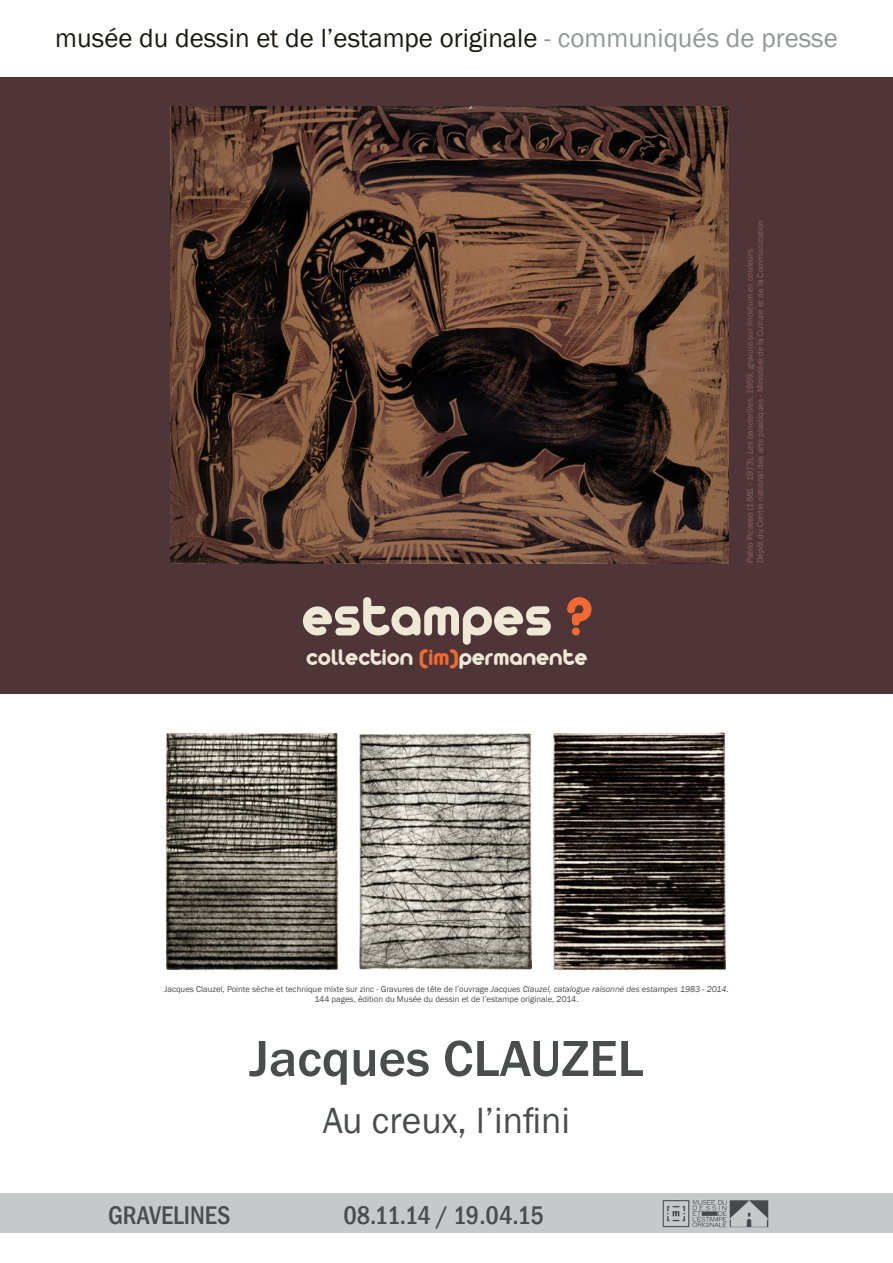
<style>
.page{position:relative;width:893px;height:1263px;background:#fff}
.page>*{position:absolute;margin:0;border:0;box-sizing:border-box;transform-origin:0 0}
.t1{font:60px "Arista 2.0";color:#efe8d6}
.t2{font:500 52.5px "Franklin Gothic";color:#4b4c4d}
.t3{font:37.5px "Franklin Gothic";color:#4b4c4d}
.t4{font:27px "Franklin Gothic";color:#1b1815}
.t5{font:500 condensed 26.25px "Franklin Gothic";letter-spacing:-.025em;color:#4b4c4d}
.t6{font:500 condensed 26.25px "Franklin Gothic";color:#4b4c4d}
.t7{font:24.75px "Arista 2.0";color:#efe8d6}
.t8{font:8.7px/10.5px "Franklin Gothic";color:#4b4c4d;text-align:center}
.t9{font:8.7px/10.5px "Franklin Gothic";color:#8a6166}
.s1{color:#939598}
.s2{color:#f26a30}
.s3{font-style:italic}
</style>
<div class="page">
<div style="left:0;top:1193px;width:893px;height:40px;background:#c6c8ca"></div>
<img style="left:662px;top:1200px;width:107px;height:28px">
<img style="left:165px;top:732px;width:174px;height:239px">
<img style="left:359px;top:733px;width:174px;height:237px">
<img style="left:552px;top:732px;width:174px;height:239px">
<div style="left:0;top:77px;width:893px;height:616px;background:#4f3538"></div>
<img style="left:171px;top:106px;width:558px;height:457px">
<h3 class="t4" style="left:55px;top:21px;width:784px">musée du dessin et de l’estampe originale <span class="s1">- communiqués de presse</span></h3>
<h1 class="t1" style="left:301px;top:580px;width:292px">estampes <span class="s2">?</span></h1>
<h3 class="t7" style="left:306px;top:642px;width:283px">collection <span class="s2">(im)</span>permanente</h3>
<p class="t9" style="left:745px;top:563px;width:345px;rotate:-90deg">Pablo Picasso (1881 - 1973), <span class="s3">Les banderilles</span>, 1959, gravure sur linoléum en couleurs<br>Dépôt du Centre national des arts plastiques - Ministère de la Culture et de la Communication</p>
<p class="t8" style="left:164px;top:983px;width:566px">Jacques Clauzel, Pointe sèche et technique mixte sur zinc - Gravures de tête de l’ouvrage <span class="s3">Jacques Clauzel, catalogue raisonné des estampes 1983 - 2014</span>.<br>144 pages, édition du Musée du dessin et de l’estampe originale, 2014.</p>
<h2 class="t2" style="left:249px;top:1026px;width:396px">Jacques CLAUZEL</h2>
<h3 class="t3" style="left:323px;top:1097px;width:249px">Au creux, l’infini</h3>
<h3 class="t6" style="left:108px;top:1198px;width:124px">GRAVELINES</h3>
<h3 class="t5" style="left:343px;top:1198px;width:202px">08.11.14 / 19.04.15</h3>
</div>
